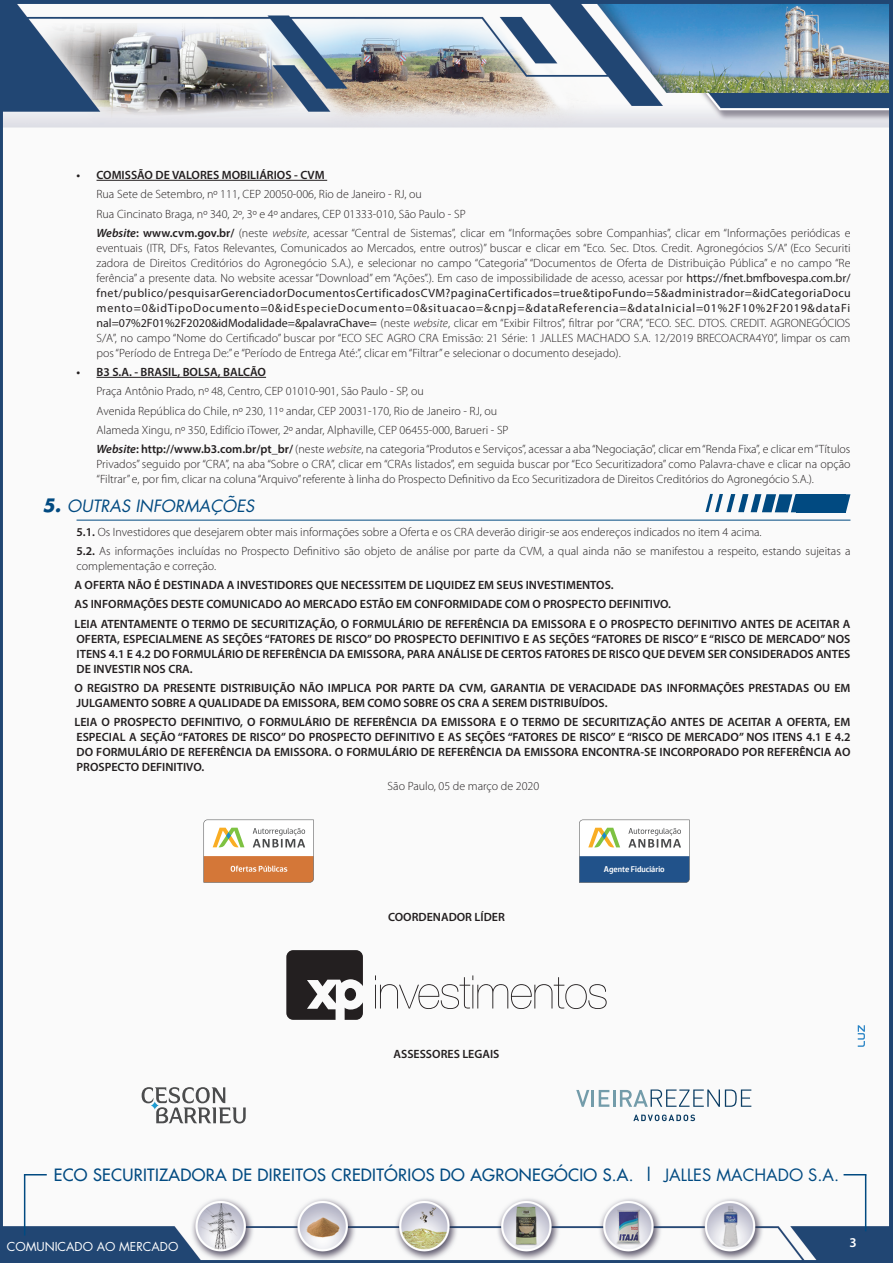
<style>
.page{position:relative;width:893px;height:1263px;background:#fff}
.page>*{position:absolute;margin:0;border:0;box-sizing:border-box;transform-origin:0 0}
.t1{font:16.5px "Futura";letter-spacing:.02em;color:#014a81}
.t2{font:italic 16.5px "Futura";color:#014a81}
.t3{font:600 13.5px "Myriad Pro";color:#fff}
.t4{font:300 12px/15px "Myriad Pro";color:#231f20;text-align:justify}
.Indice_1{font:600 12px/15px "Myriad Pro";color:#231f20;text-align:justify}
.t5{font:12px "Futura";color:#fff}
.t6{font:500 8.4px "Dobra W04";color:#fff}
.s1{font-weight:600;font-style:italic}
.s2{font-weight:600}
.s3{font-style:italic}
.s4{font-weight:400}
.s5{font-weight:700;font-size:18px}
.s6{font-style:inherit}
</style>
<div class="page">
<img style="left:0;top:0;width:893px;height:1263px">
<hr style="left:24px;top:1175px;width:1px;height:60px;background:#014a81">
<hr style="left:865px;top:1175px;width:1px;height:56px;background:#014a81">
<svg style="left:24px;top:1174px;width:23px;height:1px"></svg>
<svg style="left:843px;top:1174px;width:23px;height:1px"></svg>
<hr style="left:97px;top:180px;width:230px;height:1px;background:#231f20">
<hr style="left:97px;top:377px;width:169px;height:1px;background:#231f20">
<hr style="left:77px;top:520px;width:773px;height:1px;background:#014a81">
<svg style="left:845px;top:494px;width:5px;height:18px"></svg>
<svg style="left:705px;top:494px;width:91px;height:18px"></svg>
<div style="left:796px;top:494px;width:49px;height:18px;background:#014a81"></div>
<svg style="left:286px;top:950px;width:77px;height:70px"></svg>
<div style="left:345px;top:988px;width:11px;height:13px;background:#231f20;border-radius:50%"></div>
<svg style="left:375px;top:975px;width:231px;height:34px"></svg>
<svg style="left:858px;top:1025px;width:7px;height:22px"></svg>
<svg style="left:203px;top:819px;width:111px;height:64px"></svg>
<svg style="left:579px;top:819px;width:111px;height:64px"></svg>
<svg style="left:142px;top:1087px;width:104px;height:36px"></svg>
<svg style="left:633px;top:1114px;width:62px;height:7px"></svg>
<svg style="left:576px;top:1089px;width:175px;height:18px"></svg>
<p class="Indice_1" style="left:77px;top:167px;width:250px">• COMISSÃO DE VALORES MOBILIÁRIOS - CVM</p>
<p class="t4" style="left:97px;top:187px;width:327px">Rua Sete de Setembro, nº 111, CEP 20050-006, Rio de Janeiro - RJ, ou</p>
<p class="t4" style="left:97px;top:206px;width:371px">Rua Cincinato Braga, nº 340, 2º, 3º e 4º andares, CEP 01333-010, São Paulo - SP</p>
<p class="t4" style="left:97px;top:226px;width:756px"><span class="s1">Website</span><span class="s2">: www.cvm.gov.br/</span> (neste <span class="s3">website</span>, acessar “Central de Sistemas”, clicar em “Informações sobre Companhias”, clicar em “Informações periódicas e eventuais (ITR, DFs, Fatos Relevantes, Comunicados ao Mercados, entre outros)” buscar e clicar em “Eco. Sec. Dtos. Credit. Agronegócios S/A” (Eco Securiti zadora de Direitos Creditórios do Agronegócio S.A.), e selecionar no campo “Categoria” “Documentos de Oferta de Distribuição Pública” e no campo “Re ferência” a presente data. No website acessar “Download” em “Ações”.). Em caso de impossibilidade de acesso, acessar por <span class="s4">https://fnet.bmfbovespa.com.br/ fnet/publico/pesquisarGerenciadorDocumentosCertificadosCVM?paginaCertificados=true&amp;tipoFundo=5&amp;administrador=&amp;idCategoriaDocu mento=0&amp;idTipoDocumento=0&amp;idEspecieDocumento=0&amp;situacao=&amp;cnpj=&amp;dataReferencia=&amp;dataInicial=01%2F10%2F2019&amp;dataFi nal=07%2F01%2F2020&amp;idModalidade=&amp;palavraChave=</span> (neste <span class="s3">website</span>, clicar em “Exibir Filtros”, filtrar por “CRA”, “ECO. SEC. DTOS. CREDIT. AGRONEGÓCIOS S/A”, no campo “Nome do Certificado” buscar por “ECO SEC AGRO CRA Emissão: 21 Série: 1 JALLES MACHADO S.A. 12/2019 BRECOACRA4Y0”, limpar os cam pos “Período de Entrega De:” e “Período de Entrega Até:”, clicar em “Filtrar” e selecionar o documento desejado).</p>
<p class="Indice_1" style="left:77px;top:364px;width:191px">• B3 S.A. - BRASIL, BOLSA, BALCÃO</p>
<p class="t4" style="left:97px;top:384px;width:329px">Praça Antônio Prado, nº 48, Centro, CEP 01010-901, São Paulo - SP, ou</p>
<p class="t4" style="left:97px;top:403px;width:402px">Avenida República do Chile, nº 230, 11º andar, CEP 20031-170, Rio de Janeiro - RJ, ou</p>
<p class="t4" style="left:97px;top:423px;width:414px">Alameda Xingu, nº 350, Edifício iTower, 2º andar, Alphaville, CEP 06455-000, Barueri - SP</p>
<p class="t4" style="left:97px;top:442px;width:755px"><span class="s1">Website</span><span class="s2">: http://www.b3.com.br/pt_br/</span> (neste <span class="s3">website</span>, na categoria “Produtos e Serviços”, acessar a aba “Negociação”, clicar em “Renda Fixa”, e clicar em “Títulos Privados” seguido por “CRA”, na aba “Sobre o CRA”, clicar em “CRAs listados”, em seguida buscar por “Eco Securitizadora” como Palavra-chave e clicar na opção “Filtrar” e, por fim, clicar na coluna “Arquivo” referente à linha do Prospecto Definitivo da Eco Securitizadora de Direitos Creditórios do Agronegócio S.A.).</p>
<p class="t2" style="left:43px;top:495px;width:213px"><span class="s5">5.</span> OUTRAS INFORMAÇÕES</p>
<p class="t4" style="left:77px;top:524px;width:687px"><span class="s2">5.1.</span> Os Investidores que desejarem obter mais informações sobre a Oferta e os CRA deverão dirigir-se aos endereços indicados no item 4 acima.</p>
<p class="t4" style="left:77px;top:543px;width:775px"><span class="s2">5.2.</span> As informações incluídas no Prospecto Definitivo são objeto de análise por parte da CVM, a qual ainda não se manifestou a respeito, estando sujeitas a complementação e correção.</p>
<p class="Indice_1" style="left:74px;top:577px;width:541px">A OFERTA NÃO É DESTINADA A INVESTIDORES QUE NECESSITEM DE LIQUIDEZ EM SEUS INVESTIMENTOS.</p>
<p class="Indice_1" style="left:74px;top:596px;width:598px">AS INFORMAÇÕES DESTE COMUNICADO AO MERCADO ESTÃO EM CONFORMIDADE COM O PROSPECTO DEFINITIVO.</p>
<p class="Indice_1" style="left:74px;top:616px;width:777px">LEIA ATENTAMENTE O TERMO DE SECURITIZAÇÃO, O FORMULÁRIO DE REFERÊNCIA DA EMISSORA E O PROSPECTO DEFINITIVO ANTES DE ACEITAR A OFERTA, ESPECIALMENE AS SEÇÕES “FATORES DE RISCO” DO PROSPECTO DEFINITIVO E AS SEÇÕES “FATORES DE RISCO” E “RISCO DE MERCADO” NOS ITENS 4.1 E 4.2 DO FORMULÁRIO DE REFERÊNCIA DA EMISSORA, PARA ANÁLISE DE CERTOS FATORES DE RISCO QUE DEVEM SER CONSIDERADOS ANTES DE INVESTIR NOS CRA.</p>
<p class="Indice_1" style="left:74px;top:680px;width:777px">O REGISTRO DA PRESENTE DISTRIBUIÇÃO NÃO IMPLICA POR PARTE DA CVM, GARANTIA DE VERACIDADE DAS INFORMAÇÕES PRESTADAS OU EM<br>JULGAMENTO SOBRE A QUALIDADE DA EMISSORA, BEM COMO SOBRE OS CRA A SEREM DISTRIBUÍDOS.</p>
<p class="Indice_1" style="left:74px;top:714px;width:777px">LEIA O PROSPECTO DEFINITIVO, O FORMULÁRIO DE REFERÊNCIA DA EMISSORA E O TERMO DE SECURITIZAÇÃO ANTES DE ACEITAR A OFERTA, EM ESPECIAL A SEÇÃO “FATORES DE RISCO” DO PROSPECTO DEFINITIVO E AS SEÇÕES “FATORES DE RISCO” E “RISCO DE MERCADO” NOS ITENS 4.1 E 4.2<br>DO FORMULÁRIO DE REFERÊNCIA DA EMISSORA. O FORMULÁRIO DE REFERÊNCIA DA EMISSORA ENCONTRA-SE INCORPORADO POR REFERÊNCIA AO PROSPECTO DEFINITIVO.</p>
<p class="t4" style="left:388px;top:779px;width:153px">São Paulo, 05 de março de 2020</p>
<p class="Indice_1" style="left:388px;top:909px;width:118px">COORDENADOR LÍDER</p>
<p class="Indice_1" style="left:393px;top:1046px;width:108px">ASSESSORES LEGAIS</p>
<p class="t6" style="left:604px;top:864px;width:62px">Agente Fiduciário</p>
<h1 class="t1" style="left:54px;top:1164px;width:787px">ECO SECURITIZADORA DE DIREITOS CREDITÓRIOS DO AGRONEGÓCIO S.A. | <span class="s6">JALLES MACHADO S.A.</span></h1>
<p class="t5" style="left:7px;top:1238px;width:173px">COMUNICADO AO MERCADO</p>
<p class="t3" style="left:849px;top:1234px;width:9px">3</p>
</div>
